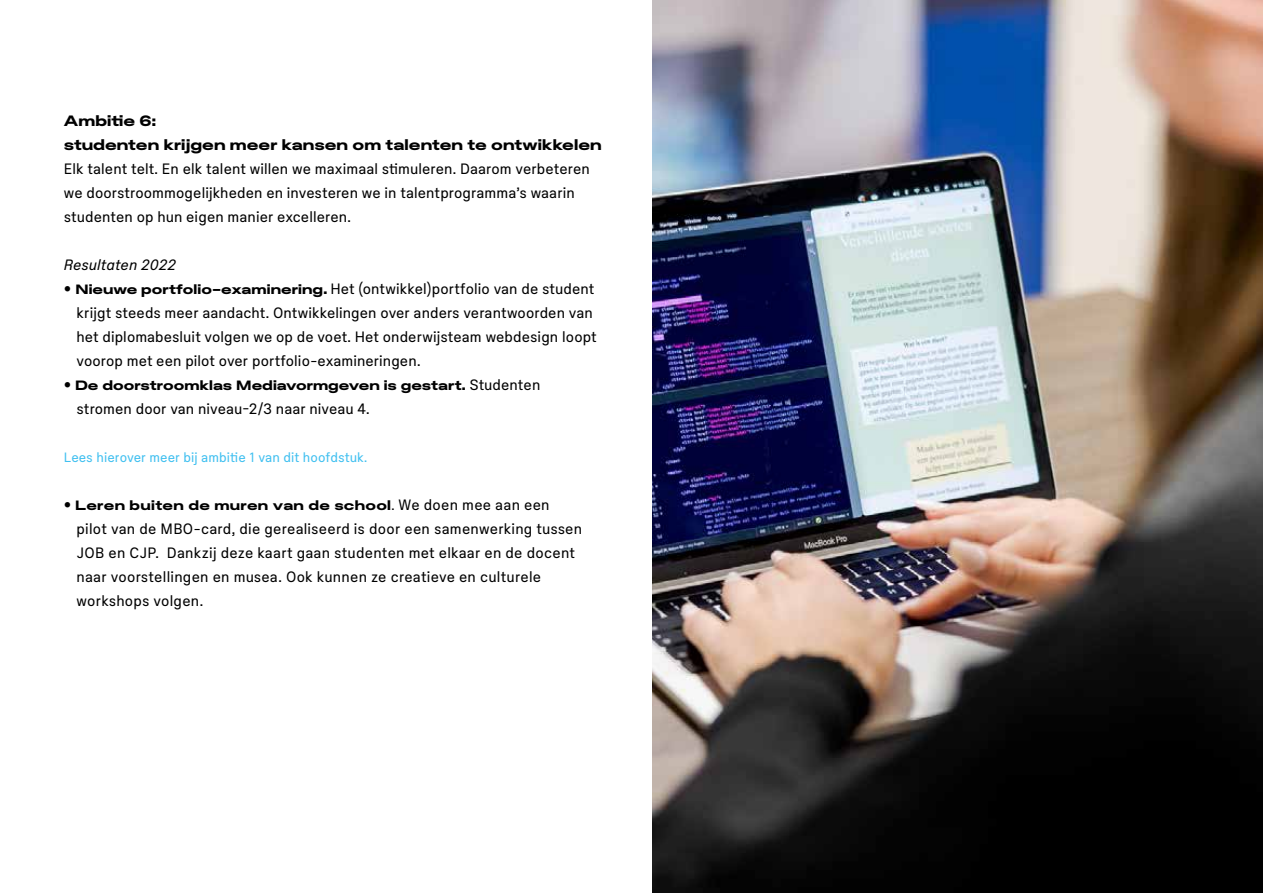
<style>
.page{position:relative;width:1263px;height:893px;background:#fff}
.page>*{position:absolute;margin:0;border:0;box-sizing:border-box;transform-origin:0 0}
.t1{font:15px/24px "Plaid S";letter-spacing:.01em;color:#000}
.t2{font:15px/24px "Plaid XL";letter-spacing:.005em;color:#000}
.t3{font:15px "Plaid S Italic";letter-spacing:.005em;color:#000}
.t4{font:13.5px "Plaid XL";letter-spacing:.01em;color:#000}
.t5{font:13.5px "Plaid S";letter-spacing:.005em;color:#41c0f0}
.s1{font-family:"Avenir";font-weight:500}
.s2{font-family:"Plaid XL";font-size:13.5px}
.s3{font-family:"Avenir";font-weight:500;font-size:15px}
.s4{font-family:"Plaid S";font-size:15px}
.s5{font-family:"Plaid S"}
</style>
<div class="page">
<img style="left:653px;top:0;width:610px;height:893px">
<p class="t2" style="left:64px;top:109px;width:539px">Ambitie 6:<br>studenten krijgen meer kansen om talenten te ontwikkelen</p>
<p class="t1" style="left:64px;top:157px;width:528px">Elk talent telt. En elk talent willen we maximaal stimuleren. Daarom verbeteren we doorstroommogelijkheden en investeren we in talentprogramma’s waarin studenten op hun eigen manier excelleren.</p>
<p class="t3" style="left:64px;top:255px;width:114px">Resultaten 2022</p>
<p class="t1" style="left:77px;top:277px;width:522px;text-indent:-13px"><span class="s1">•</span> <span class="s2">Nieuwe portfolio-examinering.</span> Het (ontwikkel)portfolio van de student krijgt steeds meer aandacht. Ontwikkelingen over anders verantwoorden van het diplomabesluit volgen we op de voet. Het onderwijsteam webdesign loopt voorop met een pilot over portfolio-examineringen.</p>
<p class="t4" style="left:64px;top:376px;width:478px"><span class="s3">•</span> De doorstroomklas Mediavormgeven is gestart. <span class="s4">Studenten</span></p>
<p class="t1" style="left:77px;top:397px;width:295px">stromen door van niveau-2/3 naar niveau 4.</p>
<p class="t5" style="left:64px;top:449px;width:305px">Lees hierover meer bij ambitie 1 van dit hoofdstuk.</p>
<p class="t4" style="left:64px;top:496px;width:487px"><span class="s3">•</span> Leren buiten de muren van de school<span class="s5">.</span> <span class="s4">We doen mee aan een</span></p>
<p class="t1" style="left:77px;top:517px;width:507px">pilot van de MBO-card, die gerealiseerd is door een samenwerking tussen JOB en CJP. Dankzij deze kaart gaan studenten met elkaar en de docent naar voorstellingen en musea. Ook kunnen ze creatieve en culturele workshops volgen.</p>
</div>
